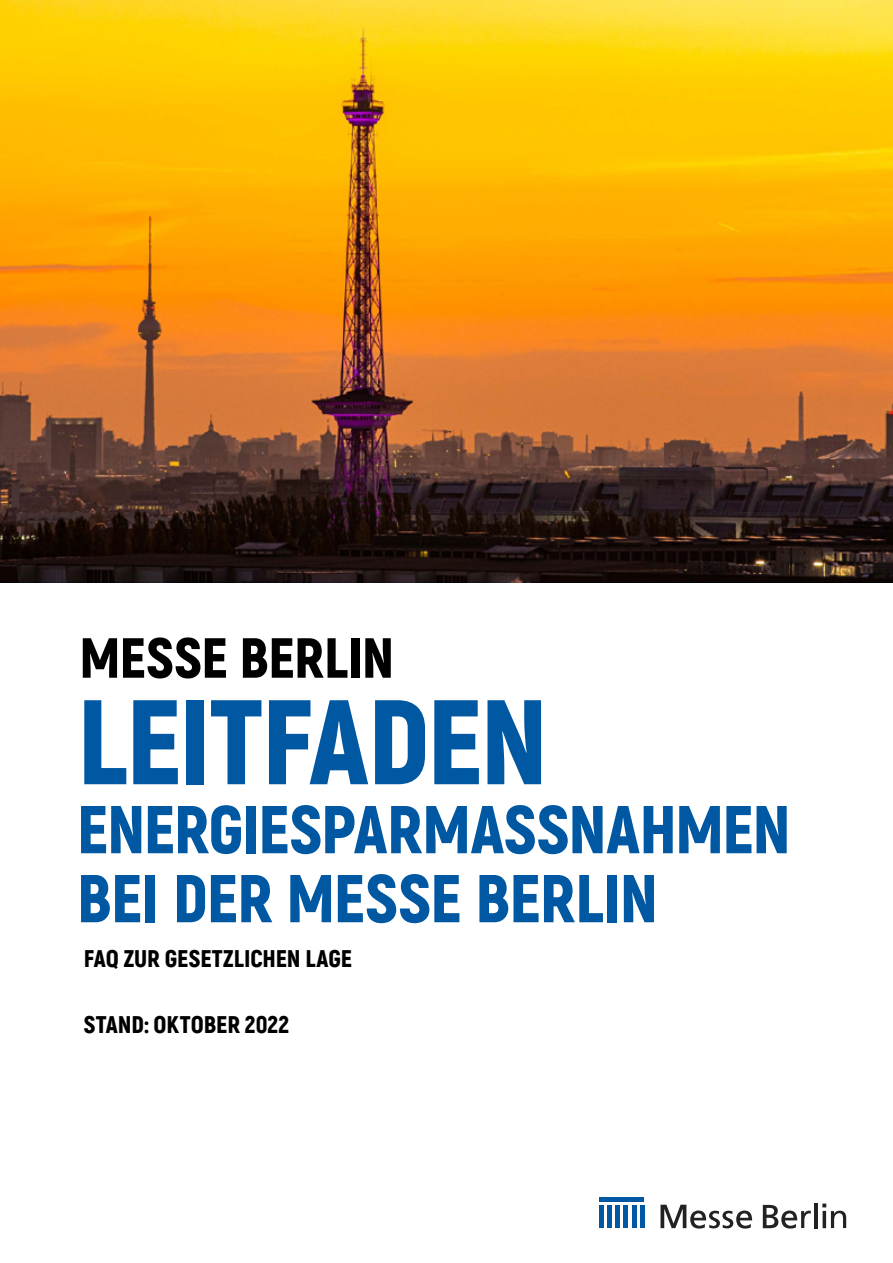
<style>
.page{position:relative;width:893px;height:1263px;background:#fff}
.page>*{position:absolute;margin:0;border:0;box-sizing:border-box;transform-origin:0 0}
.t1{font:900 120px "Akrobat";letter-spacing:-.02em;color:#0058a2}
.t2{font:900 67.5px/69px "Akrobat";letter-spacing:-.015em;color:#0058a2}
.t3{font:900 56.4px "Akrobat";letter-spacing:-.01em;color:#000}
.t4{font:900 24px "Akrobat";color:#000}
</style>
<div class="page">
<hr style="left:814px;top:1203px;width:3px;height:25px;background:#242122">
<svg style="left:822px;top:1203px;width:24px;height:25px"></svg>
<svg style="left:763px;top:1205px;width:48px;height:23px"></svg>
<svg style="left:660px;top:1205px;width:92px;height:23px"></svg>
<hr style="left:600px;top:1197px;width:44px;height:4px;background:#0058a2">
<hr style="left:600px;top:1205px;width:4px;height:23px;background:#0058a2">
<hr style="left:608px;top:1205px;width:4px;height:23px;background:#0058a2">
<hr style="left:616px;top:1205px;width:4px;height:23px;background:#0058a2">
<hr style="left:624px;top:1205px;width:4px;height:23px;background:#0058a2">
<hr style="left:632px;top:1205px;width:4px;height:23px;background:#0058a2">
<hr style="left:640px;top:1205px;width:4px;height:23px;background:#0058a2">
<img style="left:0;top:0;width:893px;height:582px">
<p class="t3" style="left:79px;top:621px;width:317px">MESSE BERLIN</p>
<p class="t1" style="left:77px;top:664px;width:473px">LEITFADEN</p>
<p class="t2" style="left:77px;top:794px;width:715px">ENERGIESPARMASSNAHMEN<br>BEI DER MESSE BERLIN</p>
<p class="t4" style="left:84px;top:943px;width:270px">FAQ ZUR GESETZLICHEN LAGE</p>
<p class="t4" style="left:84px;top:1009px;width:207px">STAND: OKTOBER 2022</p>
</div>
